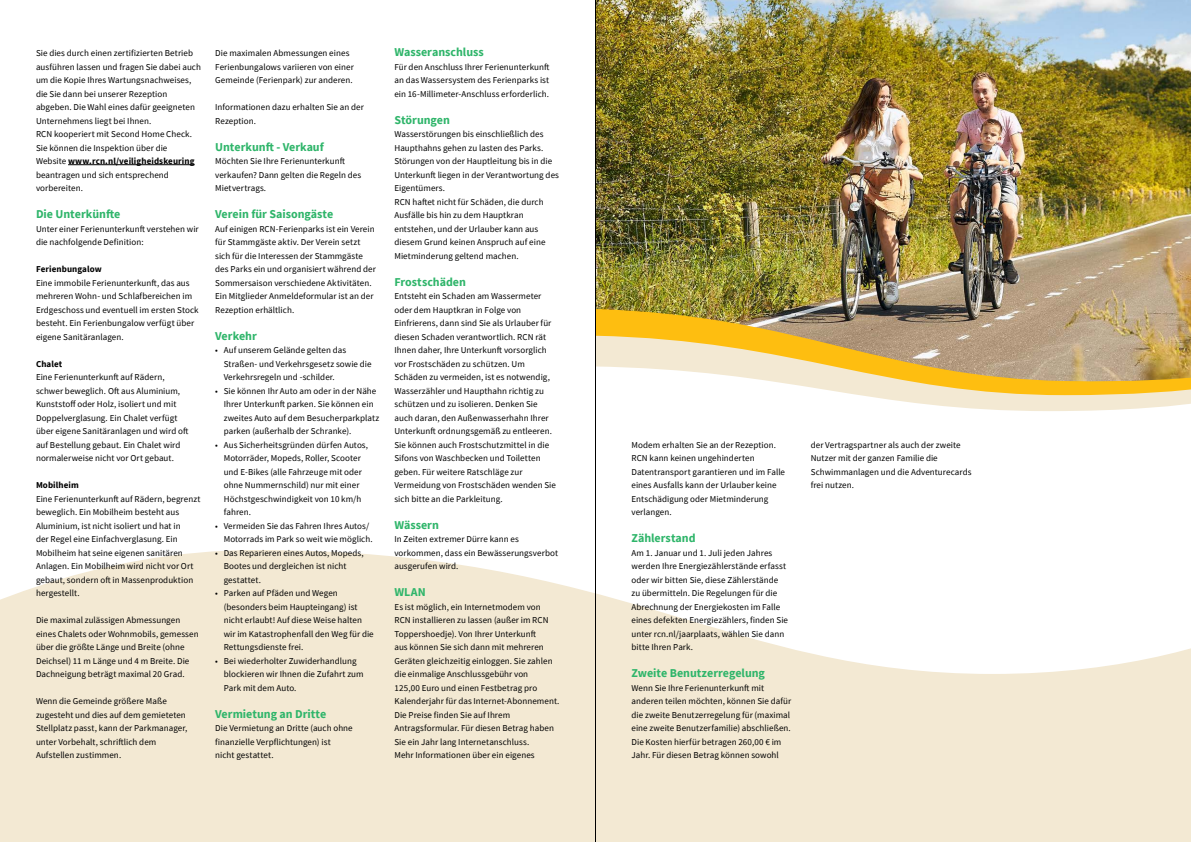
<style>
.page{position:relative;width:1191px;height:842px;background:#fff}
.page>*{position:absolute;margin:0;border:0;box-sizing:border-box;transform-origin:0 0}
.t1{font:700 12px "Source Sans Pro";color:#2fb56a}
.t2{font:9px/13.5px "Source Sans Pro";letter-spacing:.005em;color:#000}
.t3{font:700 9px "Source Sans Pro";letter-spacing:.01em;color:#000}
.s1{font-weight:700}
</style>
<div class="page">
<svg style="left:0;top:550px;width:1191px;height:292px;fill:#f3e9d3"></svg>
<hr style="left:68px;top:164px;width:126px;height:1px;background:#000">
<img style="left:596px;top:0;width:595px;height:309px">
<img style="left:596px;top:309px;width:595px;height:27px">
<svg style="left:596px;top:336px;width:595px;height:30px;background:#d5b97f"></svg>
<svg style="left:596px;top:366px;width:595px;height:45px"></svg>
<hr style="left:595px;top:0;width:1px;height:842px;background:#000">
<p class="t2" style="left:36px;top:46px;width:166px">Sie dies durch einen zertifizierten Betrieb ausführen lassen und fragen Sie dabei auch um die Kopie Ihres Wartungsnachweises, die Sie dann bei unserer Rezeption abgeben. Die Wahl eines dafür geeigneten Unternehmens liegt bei Ihnen.<br>RCN kooperiert mit Second Home Check.<br>Sie können die Inspektion über die<br>Website <span class="s1">www.rcn.nl/veiligheidskeuring </span>beantragen und sich entsprechend vorbereiten.</p>
<h1 class="t1" style="left:36px;top:206px;width:86px">Die Unterkünfte</h1>
<p class="t2" style="left:36px;top:222px;width:164px">Unter einer Ferienunterkunft verstehen wir die nachfolgende Definition:</p>
<p class="t3" style="left:36px;top:263px;width:67px">Ferienbungalow</p>
<p class="t2" style="left:36px;top:276px;width:164px">Eine immobile Ferienunterkunft, das aus mehreren Wohn- und Schlafbereichen im Erdgeschoss und eventuell im ersten Stock besteht. Ein Ferienbungalow verfügt über eigene Sanitäranlagen.</p>
<p class="t3" style="left:36px;top:357px;width:28px">Chalet</p>
<p class="t2" style="left:36px;top:370px;width:154px">Eine Ferienunterkunft auf Rädern, schwer beweglich. Oft aus Aluminium, Kunststoff oder Holz, isoliert und mit Doppelverglasung. Ein Chalet verfügt über eigene Sanitäranlagen und wird oft auf Bestellung gebaut. Ein Chalet wird normalerweise nicht vor Ort gebaut.</p>
<p class="t3" style="left:36px;top:479px;width:44px">Mobilheim</p>
<p class="t2" style="left:36px;top:492px;width:166px">Eine Ferienunterkunft auf Rädern, begrenzt beweglich. Ein Mobilheim besteht aus Aluminium, ist nicht isoliert und hat in<br>der Regel eine Einfachverglasung. Ein Mobilheim hat seine eigenen sanitären Anlagen. Ein Mobilheim wird nicht vor Ort gebaut, sondern oft in Massenproduktion hergestellt.</p>
<p class="t2" style="left:36px;top:613px;width:164px">Die maximal zulässigen Abmessungen eines Chalets oder Wohnmobils, gemessen über die größte Länge und Breite (ohne Deichsel) 11 m Länge und 4 m Breite. Die Dachneigung beträgt maximal 20 Grad.</p>
<p class="t2" style="left:36px;top:694px;width:153px">Wenn die Gemeinde größere Maße zugesteht und dies auf dem gemieteten Stellplatz passt, kann der Parkmanager, unter Vorbehalt, schriftlich dem Aufstellen zustimmen.</p>
<p class="t2" style="left:215px;top:46px;width:140px">Die maximalen Abmessungen eines<br>Ferienbungalows variieren von einer<br>Gemeinde (Ferienpark) zur anderen.</p>
<p class="t2" style="left:215px;top:100px;width:150px">Informationen dazu erhalten Sie an der<br>Rezeption.</p>
<h1 class="t1" style="left:215px;top:138px;width:110px">Unterkunft - Verkauf</h1>
<p class="t2" style="left:215px;top:154px;width:147px">Möchten Sie Ihre Ferienunterkunft verkaufen? Dann gelten die Regeln des<br>Mietvertrags.</p>
<h1 class="t1" style="left:215px;top:206px;width:120px">Verein für Saisongäste</h1>
<p class="t2" style="left:215px;top:222px;width:162px">Auf einigen RCN-Ferienparks ist ein Verein für Stammgäste aktiv. Der Verein setzt sich für die Interessen der Stammgäste des Parks ein und organisiert während der Sommersaison verschiedene Aktivitäten.<br>Ein Mitglieder Anmeldeformular ist an der Rezeption erhältlich.</p>
<h1 class="t1" style="left:215px;top:327px;width:43px">Verkehr</h1>
<p class="t2" style="left:224px;top:343px;width:149px;text-indent:-9px">• Auf unserem Gelände gelten das<br>Straßen- und Verkehrsgesetz sowie die<br>Verkehrsregeln und -schilder.</p>
<p class="t2" style="left:224px;top:384px;width:157px;text-indent:-9px">• Sie können Ihr Auto am oder in der Nähe Ihrer Unterkunft parken. Sie können ein zweites Auto auf dem Besucherparkplatz parken (außerhalb der Schranke).</p>
<p class="t2" style="left:224px;top:438px;width:146px;text-indent:-9px">• Aus Sicherheitsgründen dürfen Autos,<br>Motorräder, Mopeds, Roller, Scooter und E-Bikes (alle Fahrzeuge mit oder ohne Nummernschild) nur mit einer<br>Höchstgeschwindigkeit von 10 km/h fahren.</p>
<p class="t2" style="left:224px;top:519px;width:150px;text-indent:-9px">• Vermeiden Sie das Fahren Ihres Autos/<br>Motorrads im Park so weit wie möglich.</p>
<p class="t2" style="left:224px;top:546px;width:142px;text-indent:-9px">• Das Reparieren eines Autos, Mopeds,<br>Bootes und dergleichen ist nicht gestattet.</p>
<p class="t2" style="left:224px;top:586px;width:151px;text-indent:-9px">• Parken auf Pfäden und Wegen (besonders beim Haupteingang) ist nicht erlaubt! Auf diese Weise halten wir im Katastrophenfall den Weg für die<br>Rettungsdienste frei.</p>
<p class="t2" style="left:224px;top:654px;width:141px;text-indent:-9px">• Bei wiederholter Zuwiderhandlung blockieren wir Ihnen die Zufahrt zum<br>Park mit dem Auto.</p>
<h1 class="t1" style="left:215px;top:705px;width:113px">Vermietung an Dritte</h1>
<p class="t2" style="left:215px;top:721px;width:139px">Die Vermietung an Dritte (auch ohne finanzielle Verpflichtungen) ist<br>nicht gestattet.</p>
<h1 class="t1" style="left:394px;top:44px;width:91px">Wasseranschluss</h1>
<p class="t2" style="left:394px;top:60px;width:156px;text-align:justify">Für den Anschluss Ihrer Ferienunterkunft an das Wassersystem des Ferienparks ist ein 16-Millimeter-Anschluss erforderlich.</p>
<h1 class="t1" style="left:394px;top:111px;width:57px">Störungen</h1>
<p class="t2" style="left:394px;top:127px;width:166px">Wasserstörungen bis einschließlich des Haupthahns gehen zu lasten des Parks.<br>Störungen von der Hauptleitung bis in die Unterkunft liegen in der Verantwortung des Eigentümers.<br>RCN haftet nicht für Schäden, die durch Ausfälle bis hin zu dem Hauptkran entstehen, und der Urlauber kann aus diesem Grund keinen Anspruch auf eine Mietminderung geltend machen.</p>
<h1 class="t1" style="left:394px;top:273px;width:73px">Frostschäden</h1>
<p class="t2" style="left:394px;top:289px;width:163px">Entsteht ein Schaden am Wassermeter oder dem Hauptkran in Folge von Einfrierens, dann sind Sie als Urlauber für diesen Schaden verantwortlich. RCN rät Ihnen daher, Ihre Unterkunft vorsorglich vor Frostschäden zu schützen. Um Schäden zu vermeiden, ist es notwendig, Wasserzähler und Haupthahn richtig zu schützen und zu isolieren. Denken Sie auch daran, den Außenwasserhahn Ihrer Unterkunft ordnungsgemäß zu entleeren.<br>Sie können auch Frostschutzmittel in die Sifons von Waschbecken und Toiletten geben. Für weitere Ratschläge zur Vermeidung von Frostschäden wenden Sie sich bitte an die Parkleitung.</p>
<h1 class="t1" style="left:394px;top:516px;width:46px">Wässern</h1>
<p class="t2" style="left:394px;top:532px;width:165px">In Zeiten extremer Dürre kann es vorkommen, dass ein Bewässerungsverbot ausgerufen wird.</p>
<h1 class="t1" style="left:394px;top:584px;width:33px">WLAN</h1>
<p class="t2" style="left:394px;top:600px;width:166px">Es ist möglich, ein Internetmodem von<br>RCN installieren zu lassen (außer im RCN Toppershoedje). Von Ihrer Unterkunft<br>aus können Sie sich dann mit mehreren Geräten gleichzeitig einloggen. Sie zahlen die einmalige Anschlussgebühr von<br>125,00 Euro und einen Festbetrag pro Kalenderjahr für das Internet-Abonnement.<br>Die Preise finden Sie auf Ihrem Antragsformular. Für diesen Betrag haben Sie ein Jahr lang Internetanschluss.<br>Mehr Informationen über ein eigenes</p>
<p class="t2" style="left:631px;top:438px;width:155px">Modem erhalten Sie an der Rezeption.<br>RCN kann keinen ungehinderten<br>Datentransport garantieren und im Falle eines Ausfalls kann der Urlauber keine<br>Entschädigung oder Mietminderung verlangen.</p>
<h1 class="t1" style="left:631px;top:530px;width:66px">Zählerstand</h1>
<p class="t2" style="left:631px;top:546px;width:158px">Am 1. Januar und 1. Juli jeden Jahres werden Ihre Energiezählerstände erfasst oder wir bitten Sie, diese Zählerstände zu übermitteln. Die Regelungen für die Abrechnung der Energiekosten im Falle eines defekten Energiezählers, finden Sie unter rcn.nl/jaarplaats, wählen Sie dann bitte Ihren Park.</p>
<h1 class="t1" style="left:631px;top:665px;width:135px">Zweite Benutzerregelung</h1>
<p class="t2" style="left:631px;top:681px;width:161px">Wenn Sie Ihre Ferienunterkunft mit anderen teilen möchten, können Sie dafür die zweite Benutzerregelung für (maximal eine zweite Benutzerfamilie) abschließen.<br>Die Kosten hierfür betragen 260,00 € im Jahr. Für diesen Betrag können sowohl</p>
<p class="t2" style="left:810px;top:438px;width:162px">der Vertragspartner als auch der zweite<br>Nutzer mit der ganzen Familie die<br>Schwimmanlagen und die Adventurecards frei nutzen.</p>
</div>
